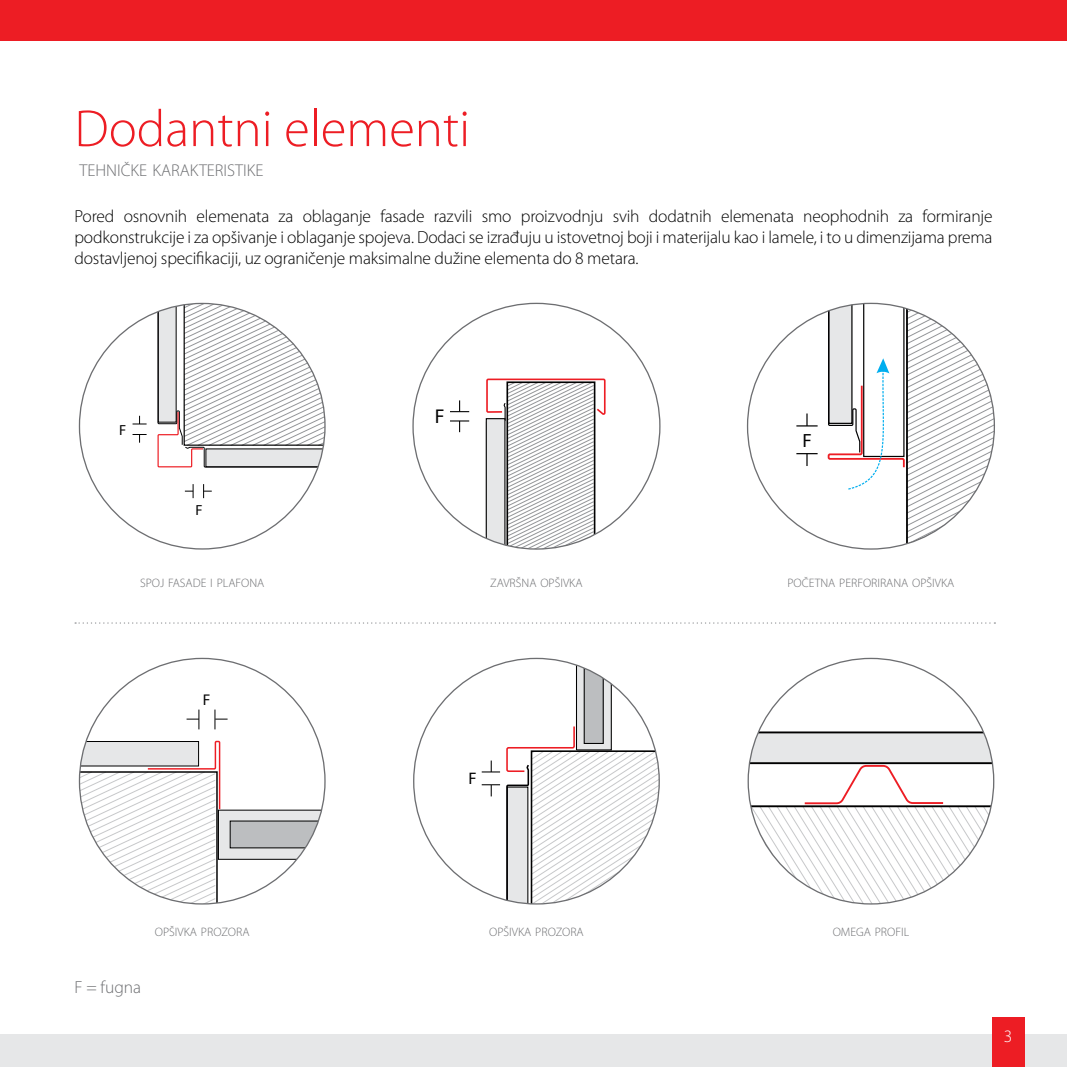
<style>
.page{position:relative;width:1067px;height:1067px;background:#fff}
.page>*{position:absolute;margin:0;border:0;box-sizing:border-box;transform-origin:0 0}
.t1{font:300 52.5px "Myriad Pro";color:#ed1d24}
.t2{font:19.95px "Myriad Pro";color:#000}
.t3{font:19.25px "Myriad Pro";color:#000}
.t4{font:300 17.5px/21px "Myriad Pro";letter-spacing:-.01em;color:#000;text-align:justify}
.t5{font:300 17.5px "Myriad Pro";color:#6d6e71}
.t6{font:300 17.5px "Myriad Pro";color:#fff}
.t7{font:300 17.15px "Myriad Pro";color:#6d6e71}
.t8{font:16.8px "Myriad Pro";color:#000}
.t9{font:15.58px "Myriad Pro";color:#000}
.t10{font:14.7px "Myriad Pro";color:#000}
.t11{font:300 12.25px "Myriad Pro";color:#6d6e71}
</style>
<div class="page">
<div style="left:0;top:0;width:1067px;height:41px;background:#ed1d24"></div>
<div style="left:0;top:1034px;width:1067px;height:33px;background:#e6e7e8"></div>
<div style="left:991px;top:1017px;width:33px;height:50px;background:#ed1d24"></div>
<svg style="left:157px;top:303px;width:168px;height:165px"></svg>
<svg style="left:132px;top:416px;width:15px;height:8px"></svg>
<svg style="left:132px;top:434px;width:15px;height:8px"></svg>
<svg style="left:185px;top:484px;width:9px;height:14px"></svg>
<svg style="left:203px;top:484px;width:9px;height:14px"></svg>
<svg style="left:485px;top:378px;width:121px;height:171px"></svg>
<svg style="left:450px;top:400px;width:19px;height:12px"></svg>
<svg style="left:450px;top:420px;width:19px;height:12px"></svg>
<svg style="left:796px;top:413px;width:21px;height:13px"></svg>
<svg style="left:796px;top:453px;width:21px;height:13px"></svg>
<svg style="left:826px;top:303px;width:168px;height:246px"></svg>
<svg style="left:186px;top:709px;width:13px;height:20px"></svg>
<svg style="left:214px;top:709px;width:13px;height:20px"></svg>
<svg style="left:79px;top:740px;width:246px;height:164px"></svg>
<svg style="left:482px;top:659px;width:177px;height:245px"></svg>
<div style="left:584px;top:662px;width:19px;height:81px;background:#bcbec0"></div>
<div style="left:583px;top:662px;width:20px;height:82px;border:1px solid #000"></div>
<svg style="left:749px;top:731px;width:244px;height:173px"></svg>
<svg style="left:75px;top:622px;width:920px;height:1px"></svg>
<h1 class="t1" style="left:74px;top:97px;width:397px">Dodantni elementi</h1>
<p class="t7" style="left:79px;top:159px;width:185px">TEHNIČKE KARAKTERISTIKE</p>
<p class="t4" style="left:74px;top:206px;width:919px">Pored osnovnih elemenata za oblaganje fasade razvili smo proizvodnju svih dodatnih elemenata neophodnih za formiranje podkonstrukcije i za opšivanje i oblaganje spojeva. Dodaci se izrađuju u istovetnoj boji i materijalu kao i lamele, i to u dimenzijama prema dostavljenoj specifikaciji, uz ograničenje maksimalne dužine elementa do 8 metara.</p>
<p class="t10" style="left:119px;top:421px;width:9px">F</p>
<p class="t10" style="left:195px;top:501px;width:9px">F</p>
<p class="t2" style="left:435px;top:404px;width:11px">F</p>
<p class="t3" style="left:802px;top:428px;width:11px">F</p>
<p class="t11" style="left:140px;top:575px;width:126px">SPOJ FASADE I PLAFONA</p>
<p class="t11" style="left:490px;top:575px;width:94px">ZAVRŠNA OPŠIVKA</p>
<p class="t11" style="left:787px;top:575px;width:168px">POČETNA PERFORIRANA OPŠIVKA</p>
<p class="t9" style="left:203px;top:690px;width:9px">F</p>
<p class="t8" style="left:468px;top:768px;width:10px">F</p>
<p class="t11" style="left:155px;top:924px;width:96px">OPŠIVKA PROZORA</p>
<p class="t11" style="left:489px;top:924px;width:96px">OPŠIVKA PROZORA</p>
<p class="t11" style="left:832px;top:924px;width:78px">OMEGA PROFIL</p>
<p class="t5" style="left:74px;top:976px;width:68px">F = fugna</p>
<p class="t6" style="left:1003px;top:1025px;width:10px">3</p>
</div>
